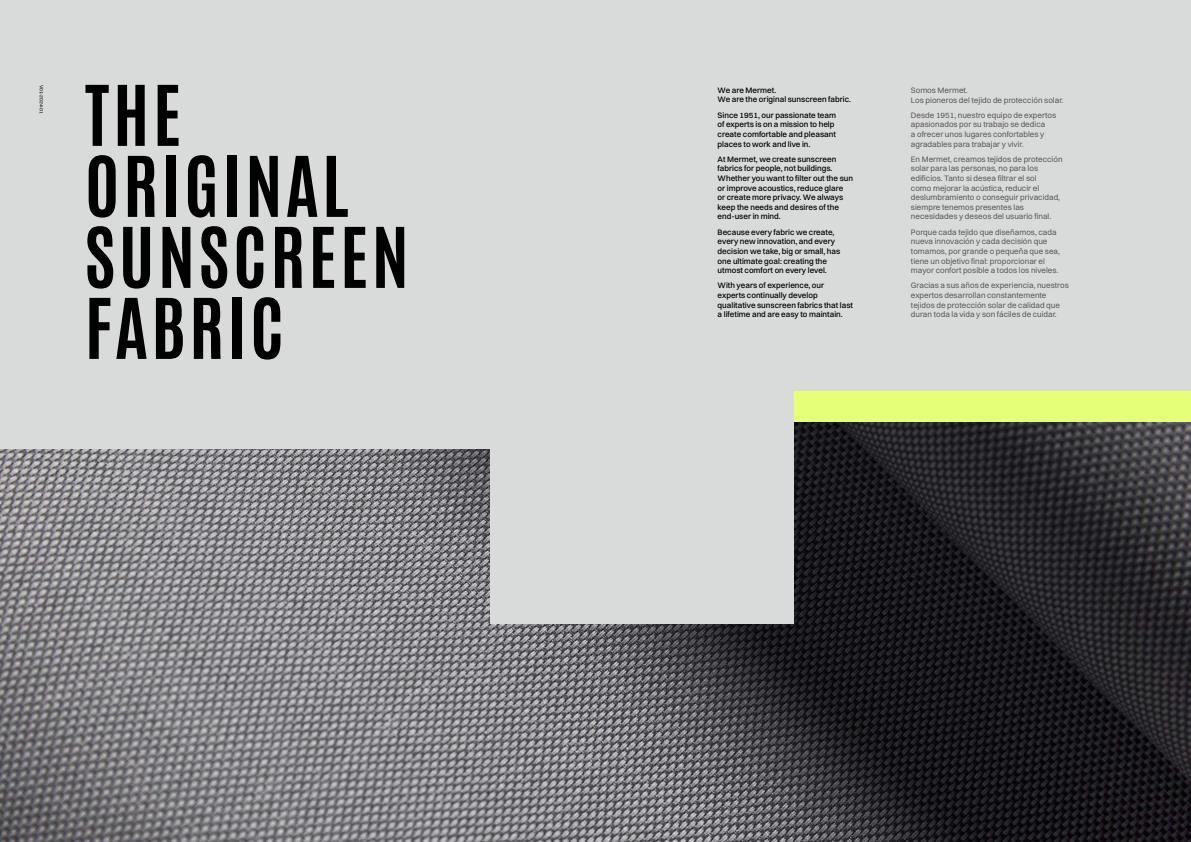
<style>
.page{position:relative;width:1191px;height:842px;background:#fff}
.page>*{position:absolute;margin:0;border:0;box-sizing:border-box;transform-origin:0 0}
.t1{font:71px/71px "Antonio";letter-spacing:.055em;color:#000}
.t2{font:8px/9.6px "Switzer";color:#565655}
.t3{font:500 8px/9.6px "Switzer";color:#000}
.t4{font:5px "Switzer";letter-spacing:-.02em;color:#000}
</style>
<div class="page">
<img style="left:0;top:422px;width:1191px;height:420px">
<div style="left:0;top:0;width:539px;height:449px;background:#d9dada"></div>
<div style="left:490px;top:0;width:304px;height:624px;background:#d9dada"></div>
<div style="left:779px;top:0;width:412px;height:391px;background:#d9dada"></div>
<div style="left:794px;top:391px;width:397px;height:31px;background:#e5ff78"></div>
<p class="t4" style="left:45px;top:85px;width:31px;rotate:90deg">V01-2024-01</p>
<p class="t3" style="left:717px;top:85px;width:135px">We are Mermet.<br>We are the original sunscreen fabric.</p>
<p class="t3" style="left:717px;top:110px;width:120px">Since 1951, our passionate team of experts is on a mission to help create comfortable and pleasant places to work and live in.</p>
<p class="t3" style="left:717px;top:154px;width:137px">At Mermet, we create sunscreen fabrics for people, not buildings.<br>Whether you want to filter out the sun or improve acoustics, reduce glare or create more privacy. We always keep the needs and desires of the end-user in mind.</p>
<p class="t3" style="left:717px;top:227px;width:124px">Because every fabric we create, every new innovation, and every decision we take, big or small, has one ultimate goal: creating the utmost comfort on every level.</p>
<p class="t3" style="left:717px;top:281px;width:137px">With years of experience, our experts continually develop qualitative sunscreen fabrics that last a lifetime and are easy to maintain.</p>
<h1 class="t1" style="left:85px;top:81px;width:325px">THE<br>ORIGINAL<br>SUNSCREEN<br>FABRIC</h1>
<p class="t2" style="left:911px;top:85px;width:154px">Somos Mermet.<br>Los pioneros del tejido de protección solar.</p>
<p class="t2" style="left:911px;top:110px;width:147px">Desde 1951, nuestro equipo de expertos apasionados por su trabajo se dedica<br>a ofrecer unos lugares confortables y agradables para trabajar y vivir.</p>
<p class="t2" style="left:911px;top:154px;width:153px">En Mermet, creamos tejidos de protección solar para las personas, no para los edificios. Tanto si desea filtrar el sol<br>como mejorar la acústica, reducir el deslumbramiento o conseguir privacidad, siempre tenemos presentes las necesidades y deseos del usuario final.</p>
<p class="t2" style="left:911px;top:227px;width:151px">Porque cada tejido que diseñamos, cada nueva innovación y cada decisión que tomamos, por grande o pequeña que sea, tiene un objetivo final: proporcionar el mayor confort posible a todos los niveles.</p>
<p class="t2" style="left:911px;top:281px;width:159px">Gracias a sus años de experiencia, nuestros expertos desarrollan constantemente tejidos de protección solar de calidad que duran toda la vida y son fáciles de cuidar.</p>
</div>
